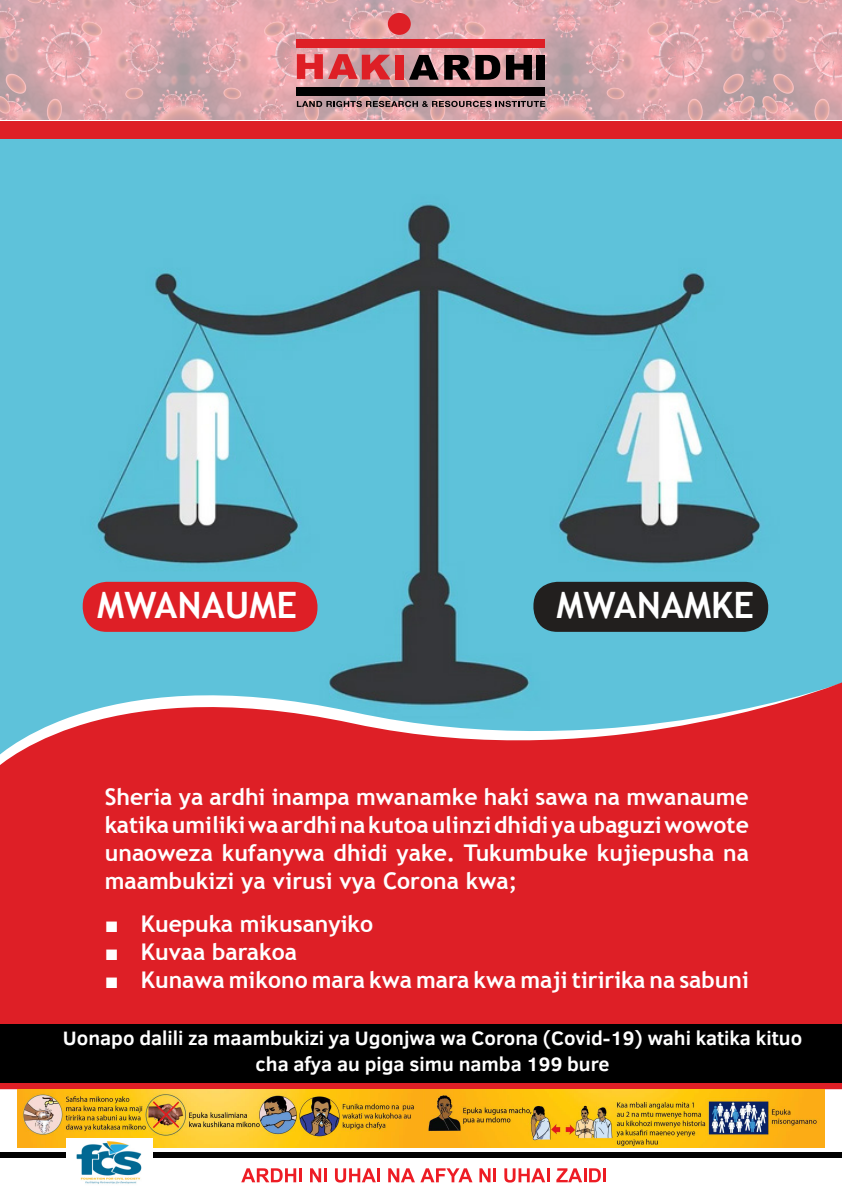
<style>
.page{position:relative;width:842px;height:1191px;background:#fff}
.page>*{position:absolute;margin:0;border:0;box-sizing:border-box;transform-origin:0 0}
.t1{font:700 36.3px "Trebuchet MS";color:#fff}
.t2{font:700 23px/28px "Trebuchet MS";color:#fff;text-align:justify}
.t3{font:700 19.9px/25.9px "Clear Sans";color:#fff;text-align:center}
.s1{font-family:"Times New Roman";font-weight:400}
</style>
<div class="page">
<img style="left:0;top:139px;width:842px;height:516px">
<div style="left:83px;top:582px;width:234px;height:50px;background:#de1f26;border-radius:24px"></div>
<div style="left:533px;top:582px;width:235px;height:50px;background:#221f1e;border-radius:24px"></div>
<svg style="left:0;top:655px;width:842px;height:12px;background:#5ab4ca"></svg>
<svg style="left:0;top:667px;width:842px;height:422px;background:#cc363f"></svg>
<img style="left:0;top:0;width:842px;height:119px">
<svg style="left:297px;top:54px;width:94px;height:25px;background:#d9595f"></svg>
<div style="left:396px;top:55px;width:8px;height:24px;background:#de1f26"></div>
<svg style="left:409px;top:55px;width:91px;height:25px;background:#5d4648"></svg>
<svg style="left:506px;top:55px;width:26px;height:25px"></svg>
<div style="left:537px;top:55px;width:8px;height:25px;background:#000"></div>
<div style="left:297px;top:40px;width:248px;height:8px;background:#de1f26"></div>
<div style="left:297px;top:87px;width:248px;height:9px;background:#000"></div>
<div style="left:388px;top:13px;width:23px;height:22px;background:#de1f26;border-radius:50%"></div>
<svg style="left:297px;top:101px;width:248px;height:6px"></svg>
<div style="left:0;top:1024px;width:842px;height:58px;background:#000"></div>
<div style="left:0;top:121px;width:842px;height:18px;background:#de1f26"></div>
<div style="left:0;top:1152px;width:842px;height:6px;background:#000"></div>
<svg style="left:241px;top:1168px;width:55px;height:14px"></svg>
<hr style="left:299px;top:1168px;width:3px;height:14px;background:#ed1c24">
<svg style="left:310px;top:1168px;width:11px;height:14px"></svg>
<hr style="left:324px;top:1168px;width:3px;height:14px;background:#ed1c24">
<svg style="left:335px;top:1168px;width:41px;height:14px"></svg>
<hr style="left:377px;top:1168px;width:3px;height:14px;background:#ed1c24">
<svg style="left:388px;top:1168px;width:84px;height:14px"></svg>
<svg style="left:479px;top:1168px;width:11px;height:14px"></svg>
<hr style="left:493px;top:1168px;width:3px;height:14px;background:#ed1c24">
<svg style="left:504px;top:1168px;width:45px;height:14px"></svg>
<svg style="left:556px;top:1168px;width:45px;height:14px"></svg>
<hr style="left:603px;top:1168px;width:3px;height:14px;background:#ed1c24">
<img style="left:17px;top:1089px;width:807px;height:58px">
<img style="left:66px;top:1138px;width:87px;height:46px">
<p class="t1" style="left:97px;top:582px;width:201px">MWANAUME</p>
<p class="t1" style="left:556px;top:582px;width:199px">MWANAMKE</p>
<p class="t2" style="left:105px;top:783px;width:645px">Sheria ya ardhi inampa mwanamke haki sawa na mwanaume katika umiliki wa ardhi na kutoa ulinzi dhidi ya ubaguzi wowote unaoweza kufanywa dhidi yake. Tukumbuke kujiepusha na maambukizi ya virusi vya Corona kwa;</p>
<p class="t2" style="left:105px;top:909px;width:270px"><span class="s1">■</span> Kuepuka mikusanyiko</p>
<p class="t2" style="left:105px;top:937px;width:194px"><span class="s1">■</span> Kuvaa barakoa</p>
<p class="t2" style="left:105px;top:965px;width:645px"><span class="s1">■</span> Kunawa mikono mara kwa mara kwa maji tiririka na sabuni</p>
<p class="t3" style="left:63px;top:1024px;width:741px">Uonapo dalili za maambukizi ya Ugonjwa wa Corona (Covid-19) wahi katika kituo cha afya au piga simu namba 199 bure</p>
</div>
